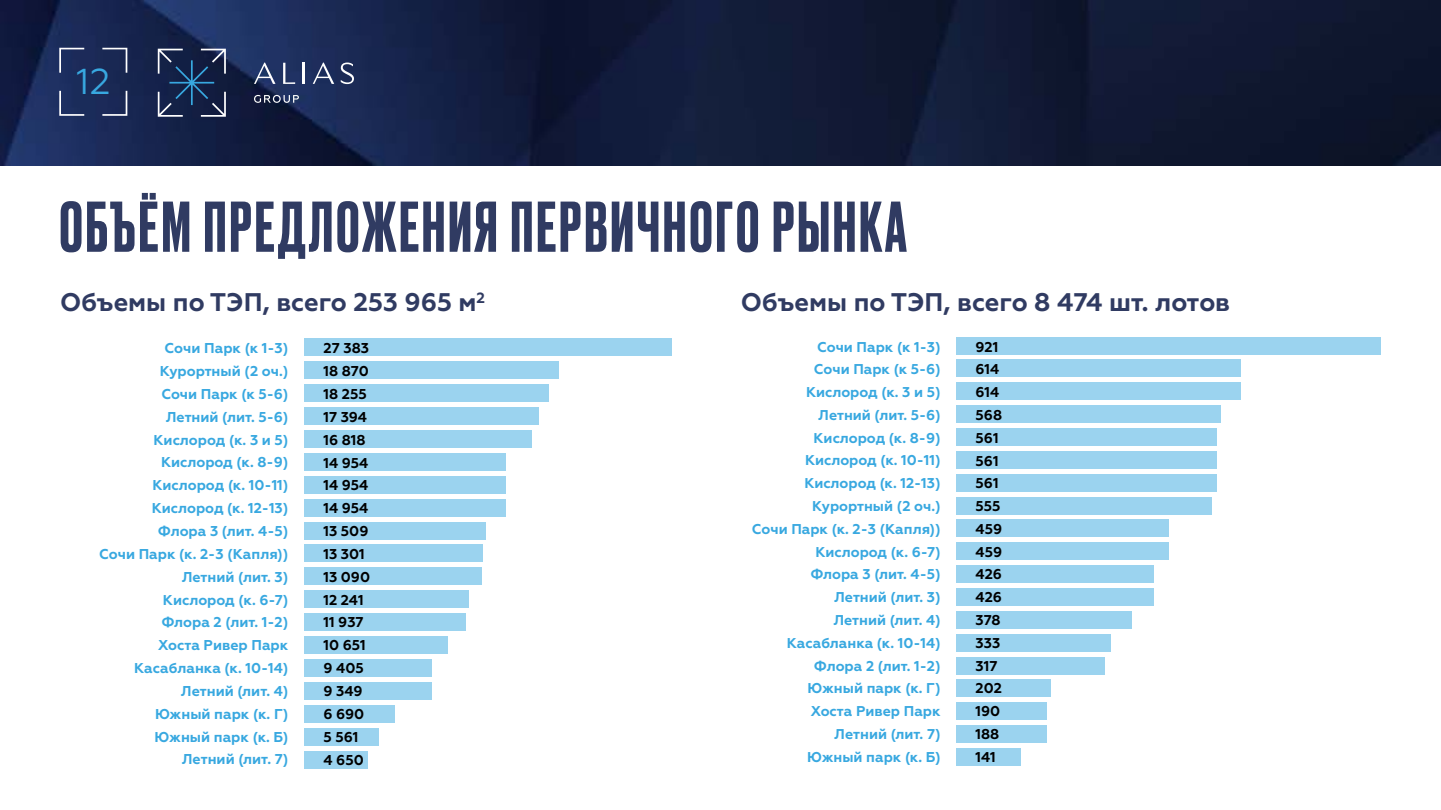
<style>
.page{position:relative;width:1441px;height:810px;background:#fff}
.page>*{position:absolute;margin:0;border:0;box-sizing:border-box;transform-origin:0 0}
.t1{font:500 67.5px "Druk Cyr";letter-spacing:.045em;color:#303b62}
.t2{font:36px "Geometria";color:#38a8e0}
.t3{font:700 25.5px "Geometria";color:#303b62}
.t4{font:700 14.25px/22.8px "Geometria";color:#38a8e0;text-align:right}
.t5{font:700 14.25px/22.8px "Geometria";color:#000}
</style>
<div class="page">
<img style="left:0;top:0;width:1440px;height:165px">
<svg style="left:59px;top:48px;width:25px;height:25px"></svg>
<svg style="left:59px;top:91px;width:25px;height:25px"></svg>
<svg style="left:102px;top:48px;width:25px;height:25px"></svg>
<svg style="left:102px;top:91px;width:25px;height:25px"></svg>
<svg style="left:254px;top:63px;width:21px;height:21px"></svg>
<svg style="left:283px;top:63px;width:12px;height:21px"></svg>
<hr style="left:303px;top:63px;width:2px;height:21px;background:#fff">
<svg style="left:313px;top:63px;width:21px;height:21px"></svg>
<svg style="left:341px;top:63px;width:13px;height:21px"></svg>
<svg style="left:254px;top:95px;width:45px;height:8px"></svg>
<svg style="left:158px;top:49px;width:68px;height:68px;background:#293b5d"></svg>
<div style="left:304px;top:338px;width:367px;height:18px;background:#9bd3ef"></div>
<div style="left:304px;top:361px;width:254px;height:18px;background:#9bd3ef"></div>
<div style="left:304px;top:384px;width:245px;height:18px;background:#9bd3ef"></div>
<div style="left:304px;top:407px;width:234px;height:18px;background:#9bd3ef"></div>
<div style="left:304px;top:430px;width:227px;height:18px;background:#9bd3ef"></div>
<div style="left:304px;top:453px;width:201px;height:18px;background:#9bd3ef"></div>
<div style="left:304px;top:476px;width:201px;height:17px;background:#9bd3ef"></div>
<div style="left:304px;top:499px;width:201px;height:17px;background:#9bd3ef"></div>
<div style="left:304px;top:522px;width:182px;height:17px;background:#9bd3ef"></div>
<div style="left:304px;top:545px;width:179px;height:17px;background:#9bd3ef"></div>
<div style="left:304px;top:568px;width:177px;height:17px;background:#9bd3ef"></div>
<div style="left:304px;top:591px;width:165px;height:17px;background:#9bd3ef"></div>
<div style="left:304px;top:613px;width:162px;height:18px;background:#9bd3ef"></div>
<div style="left:304px;top:636px;width:143px;height:18px;background:#9bd3ef"></div>
<div style="left:304px;top:659px;width:127px;height:18px;background:#9bd3ef"></div>
<div style="left:304px;top:682px;width:127px;height:18px;background:#9bd3ef"></div>
<div style="left:304px;top:705px;width:91px;height:18px;background:#9bd3ef"></div>
<div style="left:304px;top:728px;width:74px;height:18px;background:#9bd3ef"></div>
<div style="left:304px;top:751px;width:63px;height:17px;background:#9bd3ef"></div>
<div style="left:956px;top:337px;width:424px;height:17px;background:#9bd3ef"></div>
<div style="left:956px;top:360px;width:284px;height:17px;background:#9bd3ef"></div>
<div style="left:956px;top:383px;width:284px;height:17px;background:#9bd3ef"></div>
<div style="left:956px;top:405px;width:264px;height:18px;background:#9bd3ef"></div>
<div style="left:956px;top:428px;width:260px;height:18px;background:#9bd3ef"></div>
<div style="left:956px;top:451px;width:260px;height:18px;background:#9bd3ef"></div>
<div style="left:956px;top:474px;width:260px;height:17px;background:#9bd3ef"></div>
<div style="left:956px;top:497px;width:255px;height:17px;background:#9bd3ef"></div>
<div style="left:956px;top:520px;width:212px;height:17px;background:#9bd3ef"></div>
<div style="left:956px;top:543px;width:212px;height:17px;background:#9bd3ef"></div>
<div style="left:956px;top:565px;width:197px;height:18px;background:#9bd3ef"></div>
<div style="left:956px;top:588px;width:197px;height:18px;background:#9bd3ef"></div>
<div style="left:956px;top:611px;width:175px;height:18px;background:#9bd3ef"></div>
<div style="left:956px;top:634px;width:154px;height:17px;background:#9bd3ef"></div>
<div style="left:956px;top:657px;width:148px;height:17px;background:#9bd3ef"></div>
<div style="left:956px;top:680px;width:94px;height:17px;background:#9bd3ef"></div>
<div style="left:956px;top:703px;width:90px;height:17px;background:#9bd3ef"></div>
<div style="left:956px;top:725px;width:90px;height:18px;background:#9bd3ef"></div>
<div style="left:956px;top:748px;width:64px;height:18px;background:#9bd3ef"></div>
<h2 class="t2" style="left:76px;top:60px;width:36px">12</h2>
<h1 class="t1" style="left:59px;top:181px;width:848px">ОБЪЁМ ПРЕДЛОЖЕНИЯ ПЕРВИЧНОГО РЫНКА</h1>
<h3 class="t3" style="left:60px;top:287px;width:426px">Объемы по ТЭП, всего 253 965 м<sup>2</sup></h3>
<h3 class="t3" style="left:740px;top:287px;width:490px">Объемы по ТЭП, всего 8 474 шт. лотов</h3>
<p class="t5" style="left:323px;top:337px;width:48px">27 383<br>18 870<br>18 255<br>17 394<br>16 818<br>14 954<br>14 954<br>14 954<br>13 509<br>13 301<br>13 090<br>12 241<br>11 937<br>10 651<br>9 405<br>9 349<br>6 690<br>5 561<br>4 650</p>
<p class="t4" style="left:751px;top:335px;width:190px">Сочи Парк (к 1-3)<br>Сочи Парк (к 5-6)<br>Кислород (к. 3 и 5)<br>Летний (лит. 5-6)<br>Кислород (к. 8-9)<br>Кислород (к. 10-11)<br>Кислород (к. 12-13)<br>Курортный (2 оч.)<br>Сочи Парк (к. 2-3 (Капля))<br>Кислород (к. 6-7)<br>Флора 3 (лит. 4-5)<br>Летний (лит. 3)<br>Летний (лит. 4)<br>Касабланка (к. 10-14)<br>Флора 2 (лит. 1-2)<br>Южный парк (к. Г)<br>Хоста Ривер Парк<br>Летний (лит. 7)<br>Южный парк (к. Б)</p>
<p class="t4" style="left:99px;top:337px;width:191px">Сочи Парк (к 1-3)<br>Курортный (2 оч.)<br>Сочи Парк (к 5-6)<br>Летний (лит. 5-6)<br>Кислород (к. 3 и 5)<br>Кислород (к. 8-9)<br>Кислород (к. 10-11)<br>Кислород (к. 12-13)<br>Флора 3 (лит. 4-5)<br>Сочи Парк (к. 2-3 (Капля))<br>Летний (лит. 3)<br>Кислород (к. 6-7)<br>Флора 2 (лит. 1-2)<br>Хоста Ривер Парк<br>Касабланка (к. 10-14)<br>Летний (лит. 4)<br>Южный парк (к. Г)<br>Южный парк (к. Б)<br>Летний (лит. 7)</p>
<p class="t5" style="left:975px;top:335px;width:28px">921<br>614<br>614<br>568<br>561<br>561<br>561<br>555<br>459<br>459<br>426<br>426<br>378<br>333<br>317<br>202<br>190<br>188<br>141</p>
</div>
